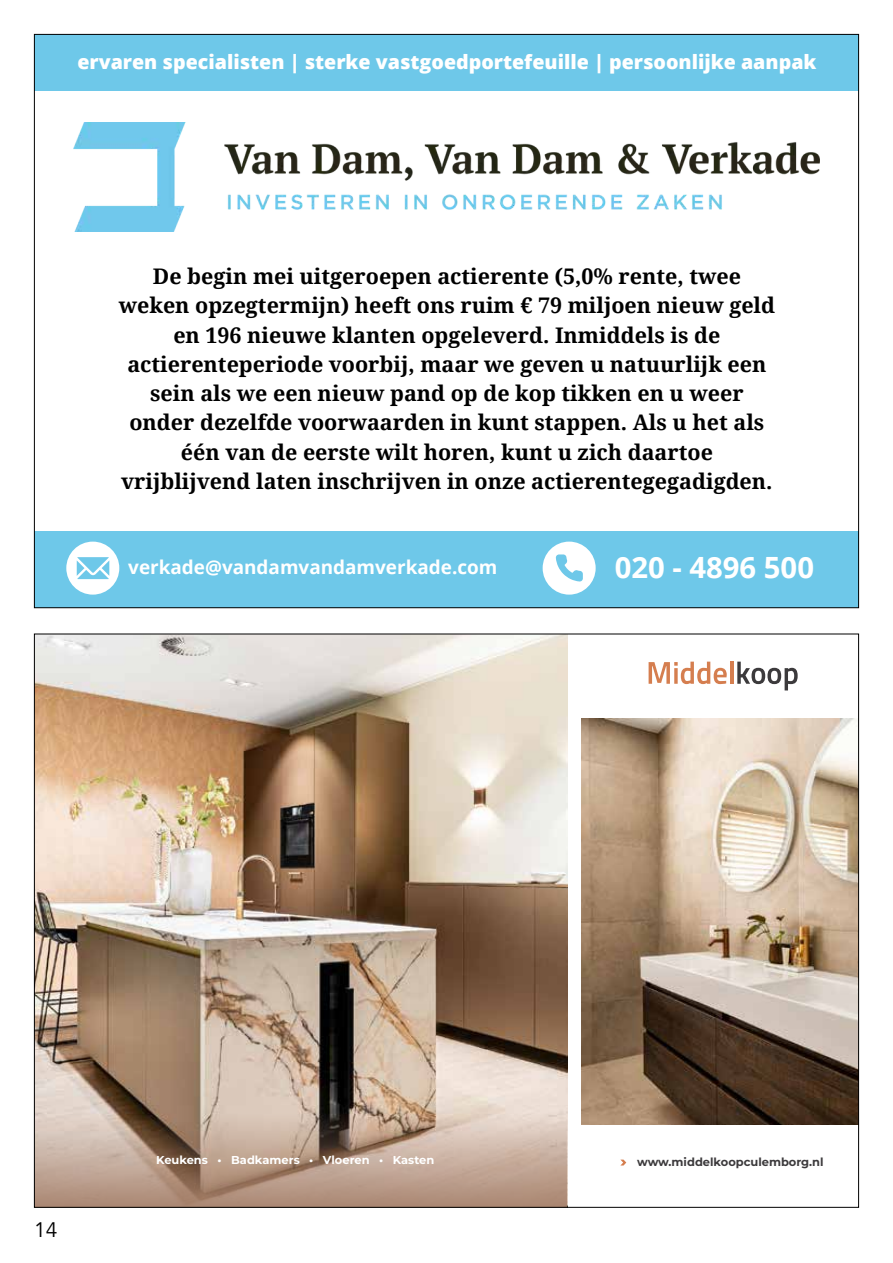
<style>
.page{position:relative;width:893px;height:1263px;background:#fff}
.page>*{position:absolute;margin:0;border:0;box-sizing:border-box;transform-origin:0 0}
.t1{font:700 29.25px "Open Sans";color:#fff}
.t2{font:700 21.45px/29.2px "Noto Serif";color:#000;text-align:center}
.t3{font:21px "Avenir";color:#000}
.t4{font:800 19.65px "Open Sans";color:#fff}
.t5{font:700 18.9px "Open Sans";color:#fff}
.t6{font:700 11.4px "Montserrat";color:#fff}
.t7{font:700 11.4px "Montserrat";color:#3c3a3c}
</style>
<div class="page">
<div style="left:34px;top:34px;width:825px;height:57px;background:#6ec8e9"></div>
<div style="left:34px;top:531px;width:825px;height:77px;background:#6ec8e9"></div>
<svg style="left:543px;top:542px;width:53px;height:53px"></svg>
<svg style="left:66px;top:542px;width:53px;height:53px"></svg>
<img style="left:74px;top:123px;width:746px;height:109px">
<img style="left:582px;top:718px;width:275px;height:406px">
<img style="left:36px;top:636px;width:531px;height:368px">
<svg style="left:649px;top:662px;width:78px;height:22px"></svg>
<hr style="left:730px;top:662px;width:3px;height:22px;background:#d57e4f">
<svg style="left:737px;top:662px;width:61px;height:28px"></svg>
<svg style="left:36px;top:1004px;width:531px;height:202px;background:#b29a88"></svg>
<svg style="left:620px;top:1159px;width:6px;height:6px"></svg>
<p class="t4" style="left:77px;top:47px;width:741px">ervaren specialisten | sterke vastgoedportefeuille | persoonlijke aanpak</p>
<p class="t2" style="left:119px;top:261px;width:658px">De begin mei uitgeroepen actierente (5,0% rente, twee weken opzegtermijn) heeft ons ruim € 79 miljoen nieuw geld en 196 nieuwe klanten opgeleverd. Inmiddels is de actierenteperiode voorbij, maar we geven u natuurlijk een sein als we een nieuw pand op de kop tikken en u weer onder dezelfde voorwaarden in kunt stappen. Als u het als één van de eerste wilt horen, kunt u zich daartoe vrijblijvend laten inschrijven in onze actierentegegadigden.</p>
<p class="t5" style="left:128px;top:553px;width:371px">verkade@vandamvandamverkade.com</p>
<h1 class="t1" style="left:615px;top:547px;width:201px">020 - 4896 500</h1>
<p class="t3" style="left:34px;top:1217px;width:25px">14</p>
<p class="t6" style="left:156px;top:1152px;width:280px">Keukens • Badkamers • Vloeren • Kasten</p>
<p class="t7" style="left:637px;top:1153px;width:188px">www.middelkoopculemborg.nl</p>
</div>
